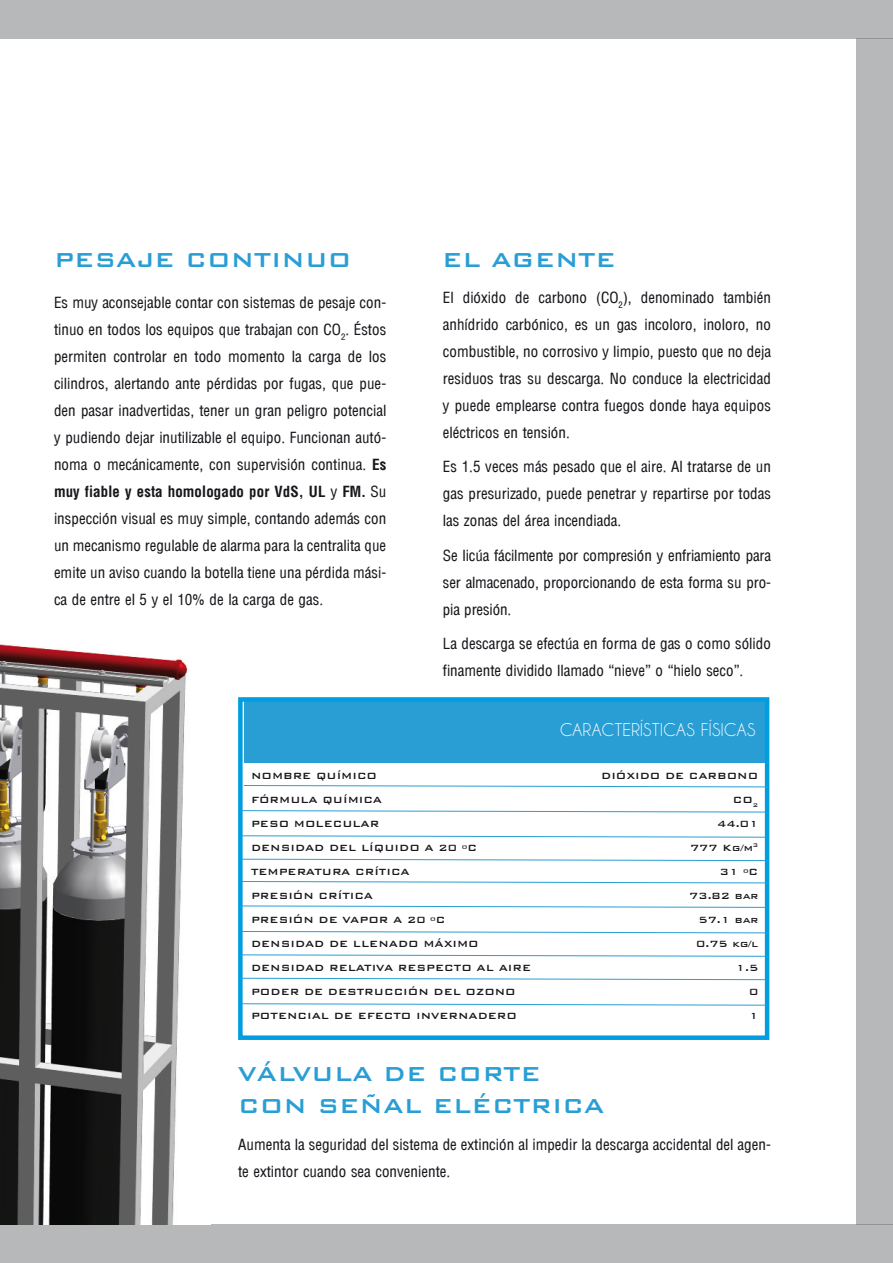
<style>
.page{position:relative;width:893px;height:1263px;background:#fff}
.page>*{position:absolute;margin:0;border:0;box-sizing:border-box;transform-origin:0 0}
.t1{font:500 27px "Bank Gothic BT";color:#299ed5}
.PARRAFO{font:16.5px "Caviar Dreams";color:#fff}
.PARRAFO-2{font:15px/27px "Arena Condensed";color:#1a171c;text-align:justify}
.t2{font:500 12px "Bank Gothic BT";color:#1a171c}
.s1{font-family:"Arena";font-weight:700;font-stretch:condensed}
</style>
<div class="page">
<div style="left:0;top:0;width:893px;height:38px;background:#b7b8b9"></div>
<div style="left:0;top:1225px;width:893px;height:38px;background:#b7b8b9"></div>
<div style="left:856px;top:38px;width:37px;height:1187px;background:#b7b8b9"></div>
<img style="left:0;top:644px;width:187px;height:581px">
<div style="left:244px;top:699px;width:524px;height:64px;background:#299ed5"></div>
<div style="left:238px;top:697px;width:531px;height:343px;border:4px solid #009ee0"></div>
<svg style="left:243px;top:785px;width:526px;height:3px"></svg>
<svg style="left:241px;top:810px;width:526px;height:3px"></svg>
<svg style="left:241px;top:835px;width:526px;height:3px"></svg>
<svg style="left:241px;top:858px;width:526px;height:3px"></svg>
<svg style="left:241px;top:881px;width:526px;height:3px"></svg>
<svg style="left:241px;top:905px;width:526px;height:3px"></svg>
<svg style="left:241px;top:931px;width:526px;height:3px"></svg>
<svg style="left:241px;top:954px;width:526px;height:3px"></svg>
<svg style="left:241px;top:977px;width:526px;height:3px"></svg>
<svg style="left:241px;top:1003px;width:526px;height:3px"></svg>
<p class="t1" style="left:54px;top:245px;width:299px">PESAJE CONTINUO</p>
<p class="t1" style="left:442px;top:245px;width:175px">EL AGENTE</p>
<p class="PARRAFO-2" style="left:54px;top:289px;width:334px">Es muy aconsejable contar con sistemas de pesaje con&shy;tinuo en todos los equipos que trabajan con CO<sub>2</sub>. Éstos permiten controlar en todo momento la carga de los cilindros, alertando ante pérdidas por fugas, que pue&shy;den pasar inadvertidas, tener un gran peligro potencial y pudiendo dejar inutilizable el equipo. Funcionan autó&shy;noma o mecánicamente, con supervisión continua. <span class="s1">Es muy fiable y esta homologado por VdS, UL</span> y <span class="s1">FM.</span> Su inspección visual es muy simple, contando además con un mecanismo regulable de alarma para la centralita que emite un aviso cuando la botella tiene una pérdida mási&shy;ca de entre el 5 y el 10% de la carga de gas.</p>
<p class="PARRAFO-2" style="left:443px;top:284px;width:330px">El dióxido de carbono (CO<sub>2</sub>), denominado también anhídrido carbónico, es un gas incoloro, inoloro, no combustible, no corrosivo y limpio, puesto que no deja residuos tras su descarga. No conduce la electricidad y puede emplearse contra fuegos donde haya equipos eléctricos en tensión.</p>
<p class="PARRAFO-2" style="left:443px;top:454px;width:330px">Es 1.5 veces más pesado que el aire. Al tratarse de un gas presurizado, puede penetrar y repartirse por todas las zonas del área incendiada.</p>
<p class="PARRAFO-2" style="left:443px;top:542px;width:330px">Se licúa fácilmente por compresión y enfriamiento para ser almacenado, proporcionando de esta forma su pro&shy;pia presión.</p>
<p class="PARRAFO-2" style="left:443px;top:631px;width:330px">La descarga se efectúa en forma de gas o como sólido finamente dividido llamado “nieve” o “hielo seco”.</p>
<p class="PARRAFO" style="left:560px;top:720px;width:197px">CARACTERÍSTICAS FÍSICAS</p>
<p class="t2" style="left:251px;top:769px;width:128px">NOMBRE QUÍMICO</p>
<p class="t2" style="left:601px;top:769px;width:159px">DIÓXIDO DE CARBONO</p>
<p class="t2" style="left:251px;top:793px;width:133px">FÓRMULA QUÍMICA</p>
<p class="t2" style="left:733px;top:793px;width:27px">CO<sub>2</sub></p>
<p class="t2" style="left:251px;top:817px;width:130px">PESO MOLECULAR</p>
<p class="t2" style="left:717px;top:817px;width:43px">44.01</p>
<p class="t2" style="left:251px;top:841px;width:227px">DENSIDAD DEL LÍQUIDO A 20 ºC</p>
<p class="t2" style="left:690px;top:841px;width:70px">777 Kg/m<sup>3</sup></p>
<p class="t2" style="left:251px;top:865px;width:160px">TEMPERATURA CRÍTICA</p>
<p class="t2" style="left:720px;top:865px;width:40px">31 ºC</p>
<p class="t2" style="left:251px;top:889px;width:124px">PRESIÓN CRÍTICA</p>
<p class="t2" style="left:689px;top:889px;width:71px">73.82 bar</p>
<p class="t2" style="left:251px;top:913px;width:196px">PRESIÓN DE VAPOR A 20 ºC</p>
<p class="t2" style="left:698px;top:913px;width:61px">57.1 bar</p>
<p class="t2" style="left:251px;top:937px;width:229px">DENSIDAD DE LLENADO MÁXIMO</p>
<p class="t2" style="left:696px;top:937px;width:64px">0.75 kg/l</p>
<p class="t2" style="left:251px;top:961px;width:282px">DENSIDAD RELATIVA RESPECTO AL AIRE</p>
<p class="t2" style="left:736px;top:961px;width:24px">1.5</p>
<p class="t2" style="left:251px;top:985px;width:266px">PODER DE DESTRUCCIÓN DEL OZONO</p>
<p class="t2" style="left:749px;top:985px;width:11px">0</p>
<p class="t2" style="left:251px;top:1009px;width:268px">POTENCIAL DE EFECTO INVERNADERO</p>
<p class="t2" style="left:749px;top:1009px;width:11px">1</p>
<p class="t1" style="left:238px;top:1059px;width:304px">VÁLVULA DE CORTE</p>
<p class="t1" style="left:238px;top:1091px;width:368px">CON SEÑAL ELÉCTRICA</p>
<p class="PARRAFO-2" style="left:238px;top:1131px;width:534px">Aumenta la seguridad del sistema de extinción al impedir la descarga accidental del agen&shy;te extintor cuando sea conveniente.</p>
</div>
